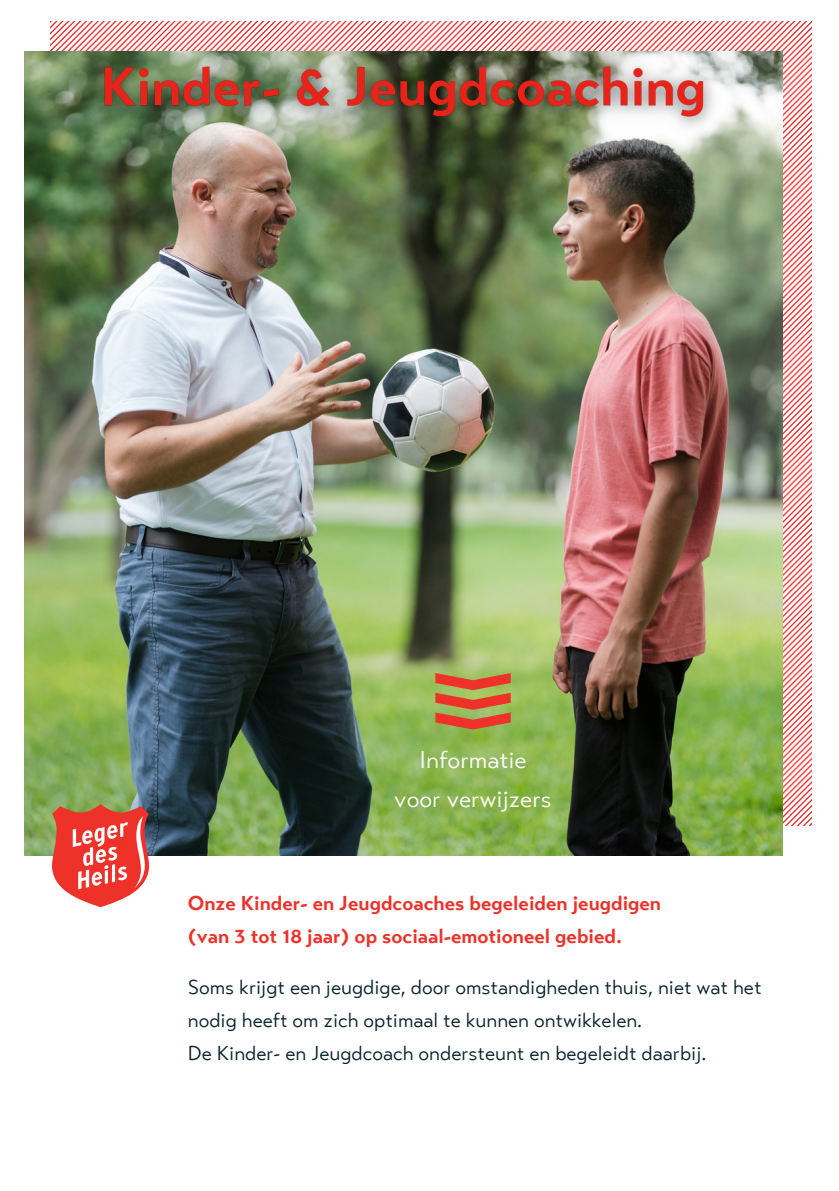
<style>
.page{position:relative;width:839px;height:1191px;background:#fff}
.page>*{position:absolute;margin:0;border:0;box-sizing:border-box;transform-origin:0 0}
.t1{font:24px/39px "Transat Text Standard";color:#fff;text-align:center}
.t2{font:20px/33px "Transat Text Standard";color:#072329}
.t3{font:700 20px "Transat Text";color:#ee3229}
</style>
<div class="page">
<img style="left:51px;top:22px;width:760px;height:804px">
<img style="left:25px;top:52px;width:757px;height:804px">
<svg style="left:52px;top:804px;width:97px;height:103px"></svg>
<svg style="left:435px;top:673px;width:75px;height:57px;background:#c67643"></svg>
<img style="left:79px;top:44px;width:649px;height:101px">
<p class="t1" style="left:394px;top:743px;width:159px">Informatie voor verwijzers</p>
<p class="t3" style="left:188px;top:895px;width:474px">Onze Kinder- en Jeugdcoaches begeleiden jeugdigen</p>
<p class="t3" style="left:188px;top:928px;width:436px">(van 3 tot 18 jaar) op sociaal-emotioneel gebied.</p>
<p class="t2" style="left:188px;top:973px;width:575px">Soms krijgt een jeugdige, door omstandigheden thuis, niet wat het nodig heeft om zich optimaal te kunnen ontwikkelen.</p>
<p class="t2" style="left:188px;top:1039px;width:520px">De Kinder- en Jeugdcoach ondersteunt en begeleidt daarbij.</p>
</div>
